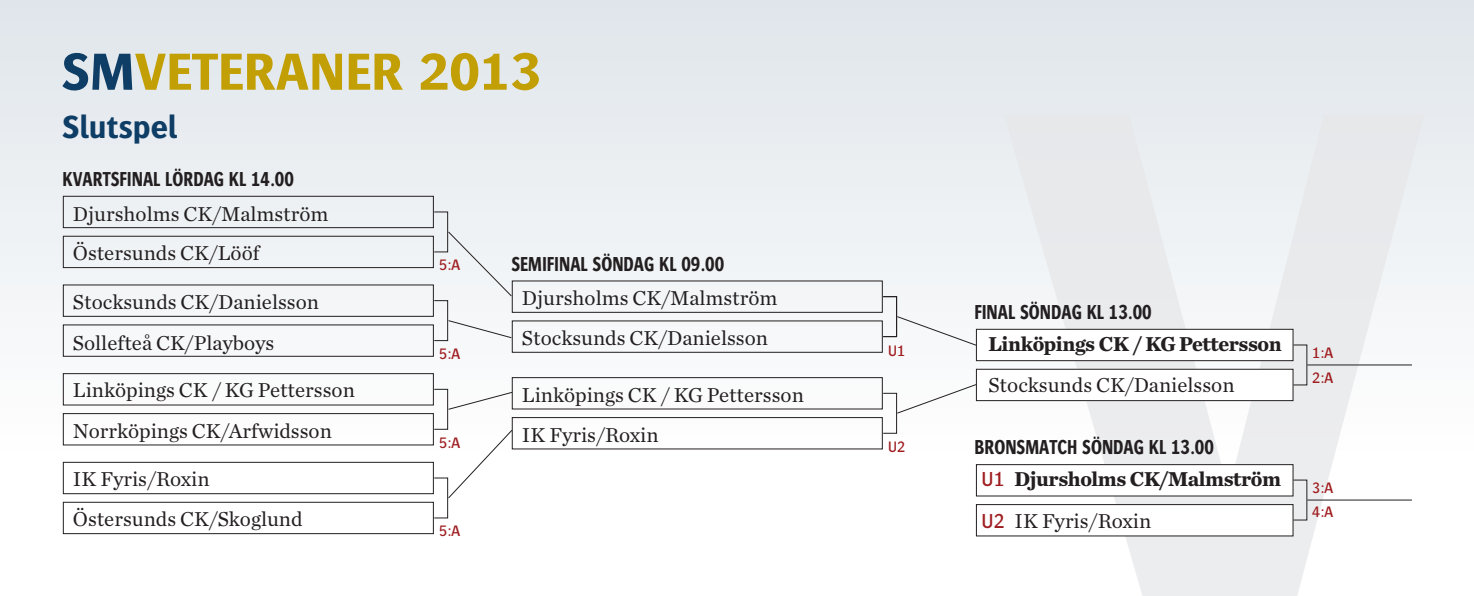
<style>
.page{position:relative;width:1474px;height:596px;background:#fff}
.page>*{position:absolute;margin:0;border:0;box-sizing:border-box;transform-origin:0 0}
.t1{font:700 33.25px "Bosis";color:#0e3d65}
.t2{font:21px/39.7px "Chronicle Text G1";color:#231f20}
.t3{font:700 21px "Bosis";color:#231f20;scale:.8 1}
.t4{font:700 21px "Chronicle Text G1";letter-spacing:-.02em;color:#231f20}
.t5{font:21px "Bosis";color:#9f1d20}
.t6{font:15.75px "Bosis";color:#9f1d20}
</style>
<div class="page">
<div style="left:0;top:0;width:1473px;height:519px;background:linear-gradient(to bottom,#dfe5ea,#fffefd)"></div>
<svg style="left:62px;top:50px;width:477px;height:43px;background:#c7c18f"></svg>
<svg style="left:1003px;top:114px;width:421px;height:481px;fill:#ecedf0"></svg>
<div style="left:976px;top:329px;width:316px;height:31px;background:#fff"></div>
<div style="left:976px;top:328px;width:317px;height:33px;border:1px solid #231f20"></div>
<div style="left:976px;top:369px;width:316px;height:31px;background:#fff"></div>
<div style="left:976px;top:368px;width:317px;height:33px;border:1px solid #231f20"></div>
<div style="left:976px;top:464px;width:316px;height:31px;background:#fff"></div>
<div style="left:976px;top:464px;width:317px;height:32px;border:1px solid #231f20"></div>
<div style="left:976px;top:504px;width:316px;height:31px;background:#fff"></div>
<div style="left:976px;top:504px;width:317px;height:32px;border:1px solid #231f20"></div>
<div style="left:63px;top:196px;width:371px;height:32px;border:1px solid #231f20"></div>
<div style="left:63px;top:236px;width:371px;height:32px;border:1px solid #231f20"></div>
<div style="left:63px;top:373px;width:371px;height:32px;border:1px solid #231f20"></div>
<div style="left:63px;top:413px;width:371px;height:32px;border:1px solid #231f20"></div>
<div style="left:63px;top:461px;width:371px;height:33px;border:1px solid #231f20"></div>
<div style="left:63px;top:501px;width:371px;height:32px;border:1px solid #231f20"></div>
<div style="left:512px;top:377px;width:370px;height:32px;border:1px solid #231f20"></div>
<div style="left:512px;top:417px;width:370px;height:32px;border:1px solid #231f20"></div>
<div style="left:882px;top:296px;width:15px;height:41px;border:1px solid #231f20"></div>
<div style="left:882px;top:392px;width:15px;height:41px;border:1px solid #231f20"></div>
<div style="left:434px;top:300px;width:14px;height:41px;border:1px solid #231f20"></div>
<div style="left:434px;top:388px;width:14px;height:41px;border:1px solid #231f20"></div>
<div style="left:447px;top:230px;width:65px;height:67px;background:#f1f4f6"></div>
<svg style="left:896px;top:315px;width:81px;height:31px"></svg>
<svg style="left:896px;top:383px;width:81px;height:31px"></svg>
<svg style="left:447px;top:428px;width:66px;height:71px"></svg>
<svg style="left:447px;top:319px;width:65px;height:19px"></svg>
<svg style="left:447px;top:391px;width:66px;height:19px"></svg>
<hr style="left:1307px;top:364px;width:104px;height:1px;background:#231f20">
<hr style="left:1307px;top:499px;width:104px;height:1px;background:#231f20">
<h1 class="t1" style="left:62px;top:108px;width:117px">SLUTSPEL</h1>
<p class="t3" style="left:62px;top:167px;width:291px">KVARTSFINAL LÖRDAG KL 14.00</p>
<p class="t2" style="left:73px;top:192px;width:257px">Djursholms CK/Malmström<br>Östersunds CK/Lööf</p>
<p class="t2" style="left:73px;top:281px;width:248px;line-height:40.4px">Stocksunds CK/Danielsson<br>Sollefteå CK/Playboys</p>
<p class="t2" style="left:73px;top:368px;width:283px;line-height:40.9px">Linköpings CK / KG Pettersson<br>Norrköpings CK/Arfwidsson</p>
<p class="t2" style="left:73px;top:458px;width:231px">IK Fyris/Roxin<br>Östersunds CK/Skoglund</p>
<p class="t6" style="left:439px;top:256px;width:23px">5:A</p>
<p class="t6" style="left:439px;top:345px;width:23px">5:A</p>
<p class="t6" style="left:439px;top:434px;width:23px">5:A</p>
<p class="t6" style="left:439px;top:522px;width:23px">5:A</p>
<p class="t3" style="left:511px;top:252px;width:267px">SEMIFINAL SÖNDAG KL 09.00</p>
<p class="t2" style="left:522px;top:277px;width:257px">Djursholms CK/Malmström</p>
<p class="t2" style="left:522px;top:317px;width:248px">Stocksunds CK/Danielsson</p>
<p class="t2" style="left:522px;top:373px;width:283px">Linköpings CK / KG Pettersson</p>
<p class="t2" style="left:522px;top:413px;width:138px">IK Fyris/Roxin</p>
<p class="t6" style="left:887px;top:342px;width:19px">U1</p>
<p class="t6" style="left:887px;top:438px;width:19px">U2</p>
<p class="t3" style="left:974px;top:300px;width:223px">FINAL SÖNDAG KL 13.00</p>
<p class="t4" style="left:988px;top:327px;width:295px">Linköpings CK / KG Pettersson</p>
<p class="t2" style="left:988px;top:364px;width:248px">Stocksunds CK/Danielsson</p>
<p class="t3" style="left:974px;top:435px;width:301px">BRONSMATCH SÖNDAG KL 13.00</p>
<p class="t5" style="left:981px;top:468px;width:25px">U1</p>
<p class="t5" style="left:981px;top:509px;width:25px">U2</p>
<p class="t4" style="left:1014px;top:462px;width:268px">Djursholms CK/Malmström</p>
<p class="t2" style="left:1014px;top:499px;width:138px">IK Fyris/Roxin</p>
<p class="t6" style="left:1312px;top:344px;width:23px">1:A</p>
<p class="t6" style="left:1312px;top:369px;width:23px">2:A</p>
<p class="t6" style="left:1312px;top:479px;width:23px">3:A</p>
<p class="t6" style="left:1312px;top:503px;width:23px">4:A</p>
</div>
